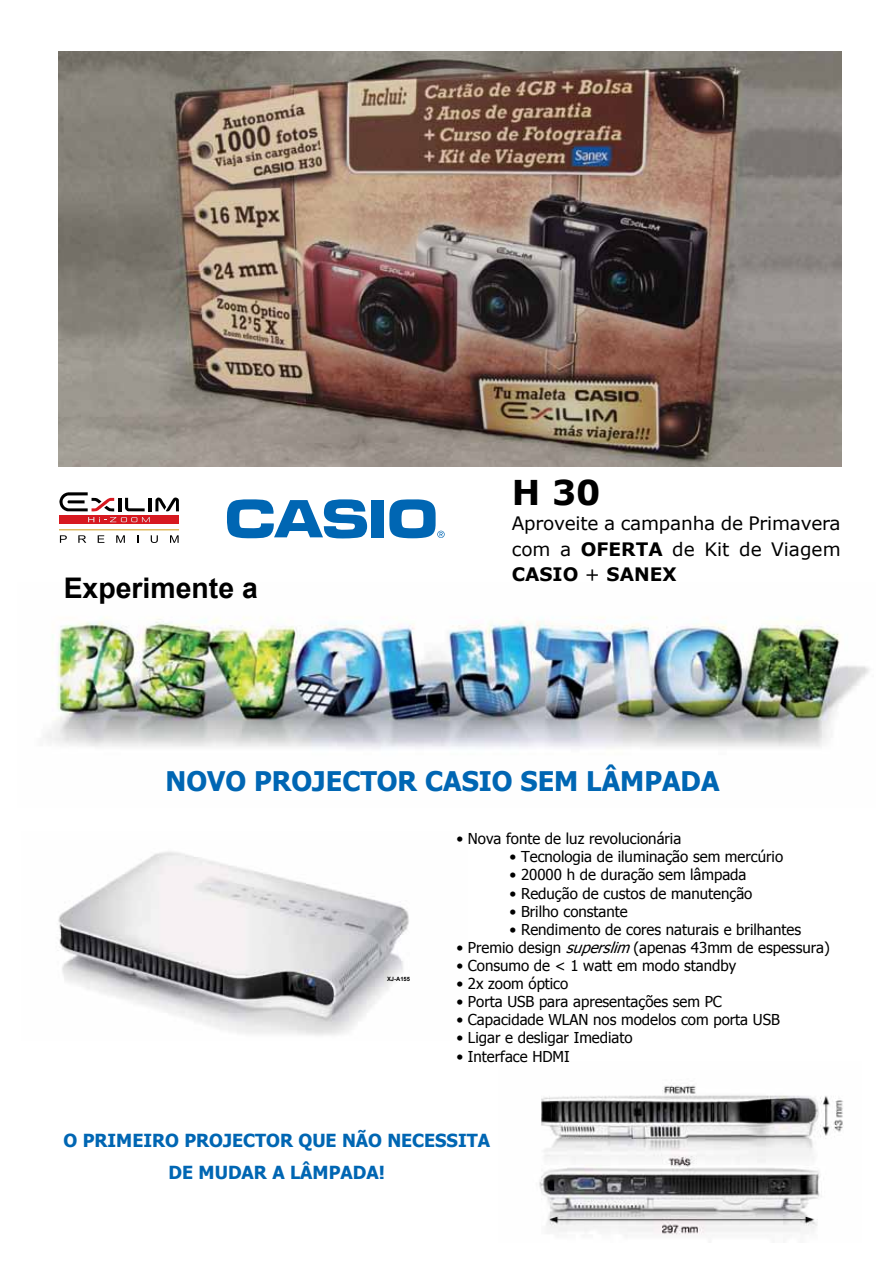
<style>
.page{position:relative;width:893px;height:1263px;background:#fff}
.page>*{position:absolute;margin:0;border:0;box-sizing:border-box;transform-origin:0 0}
.t1{font:700 34.2px "Verdana";color:#000}
.t2{font:700 28.35px "Arial";color:#000}
.t3{font:700 27px "Tahoma";color:#0066b3}
.t4{font:18.45px/25.7px "Verdana";letter-spacing:-.01em;color:#000;text-align:justify}
.t5{font:700 18px/31.7px "Tahoma";color:#0066b3;text-align:center}
.t6{font:15px "Tahoma";color:#000}
.t7{font:700 5.85px "Arial";color:#000}
.s1{font-weight:700}
.s2{font-style:italic}
</style>
<div class="page">
<img style="left:539px;top:1085px;width:304px;height:151px">
<img style="left:58px;top:851px;width:351px;height:185px">
<img style="left:45px;top:617px;width:825px;height:132px">
<div style="left:372px;top:500px;width:12px;height:37px;background:#0066b3"></div>
<svg style="left:227px;top:499px;width:140px;height:40px"></svg>
<svg style="left:389px;top:499px;width:56px;height:39px"></svg>
<svg style="left:59px;top:522px;width:120px;height:2px"></svg>
<svg style="left:60px;top:535px;width:7px;height:8px"></svg>
<svg style="left:78px;top:535px;width:8px;height:8px"></svg>
<svg style="left:98px;top:535px;width:6px;height:8px"></svg>
<svg style="left:116px;top:535px;width:9px;height:8px"></svg>
<svg style="left:151px;top:535px;width:7px;height:8px"></svg>
<svg style="left:170px;top:535px;width:9px;height:8px"></svg>
<svg style="left:59px;top:492px;width:120px;height:30px"></svg>
<hr style="left:59px;top:529px;width:120px;height:1px;background:#d09910">
<img style="left:59px;top:52px;width:783px;height:415px">
<h2 class="t2" style="left:64px;top:569px;width:196px">Experimente a</h2>
<h1 class="t1" style="left:512px;top:470px;width:90px">H 30</h1>
<p class="t4" style="left:512px;top:510px;width:330px">Aproveite a campanha de Primavera com a <span class="s1">OFERTA</span> de Kit de Viagem <span class="s1">CASIO</span> + <span class="s1">SANEX</span></p>
<h3 class="t3" style="left:166px;top:763px;width:555px">NOVO PROJECTOR CASIO SEM LÂMPADA</h3>
<p class="t6" style="left:456px;top:829px;width:226px">• Nova fonte de luz revolucionária</p>
<p class="t6" style="left:509px;top:847px;width:275px">• Tecnologia de iluminação sem mercúrio</p>
<p class="t6" style="left:509px;top:865px;width:238px">• 20000 h de duração sem lâmpada</p>
<p class="t6" style="left:509px;top:883px;width:244px">• Redução de custos de manutenção</p>
<p class="t6" style="left:509px;top:901px;width:120px">• Brilho constante</p>
<p class="t6" style="left:509px;top:919px;width:293px">• Rendimento de cores naturais e brilhantes</p>
<p class="t6" style="left:456px;top:937px;width:375px">• Premio design <span class="s2">superslim</span>(apenas 43mm de espessura)</p>
<p class="t6" style="left:456px;top:955px;width:281px">• Consumo de &lt; 1 watt em modo standby</p>
<p class="t6" style="left:456px;top:973px;width:114px">• 2x zoom óptico</p>
<p class="t6" style="left:456px;top:992px;width:267px">• Porta USB para apresentações sem PC</p>
<p class="t6" style="left:456px;top:1010px;width:325px">• Capacidade WLAN nos modelos com porta USB</p>
<p class="t6" style="left:456px;top:1028px;width:178px">• Ligar e desligar Imediato</p>
<p class="t6" style="left:456px;top:1046px;width:115px">• Interface HDMI</p>
<p class="t7" style="left:387px;top:975px;width:25px">XJ-A155</p>
<p class="t5" style="left:63px;top:1124px;width:428px">O PRIMEIRO PROJECTOR QUE NÃO NECESSITA<br>DE MUDAR A LÂMPADA!</p>
</div>
